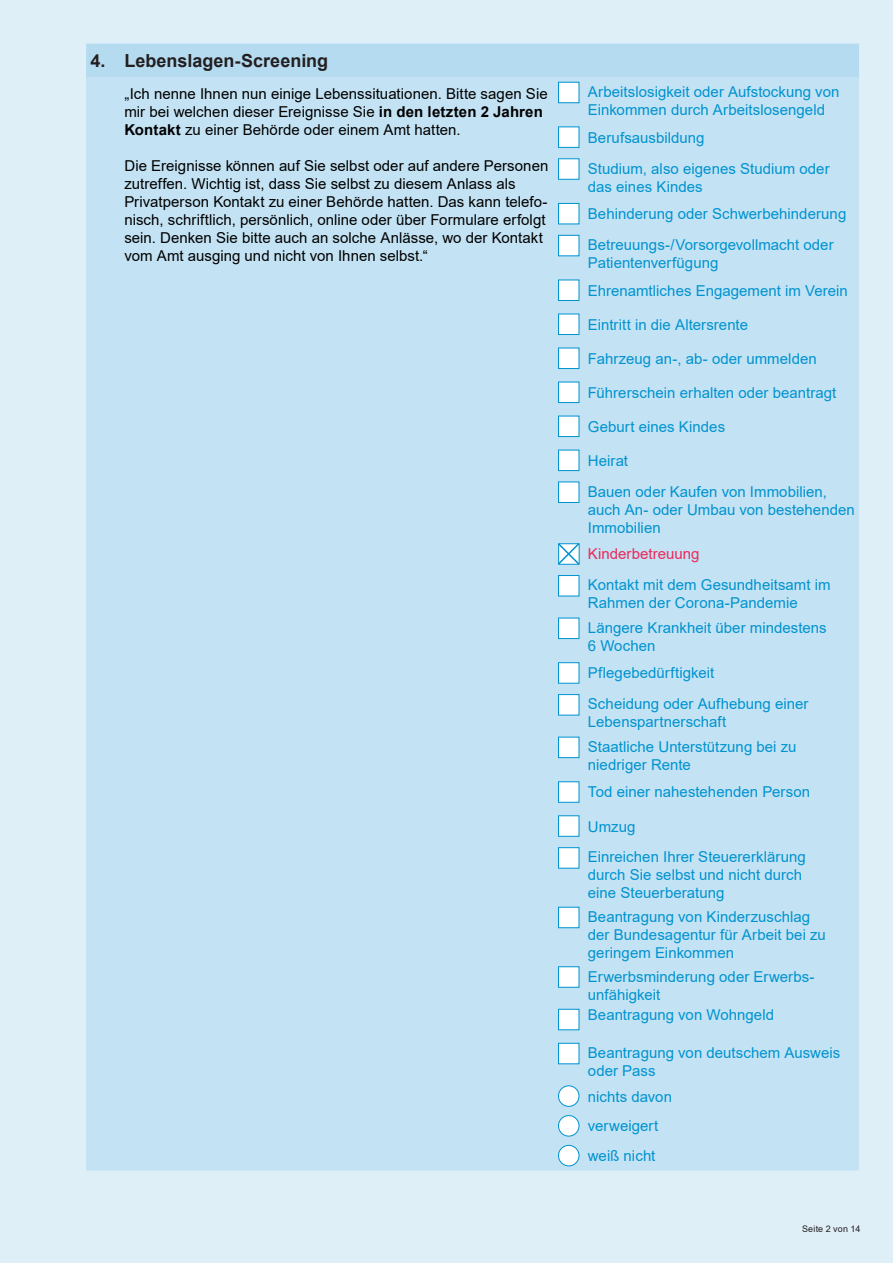
<style>
.page{position:relative;width:893px;height:1263px;background:#dfeff8}
.page>*{position:absolute;margin:0;border:0;box-sizing:border-box;transform-origin:0 0}
._01-FragenNummerieru{font:700 18px "Arial";color:#231f20}
._01-FragenNummerieru-2{font:15px/18px "Arial";letter-spacing:.005em;color:#0093d0}
._01-FragenNummerieru-3{font:15px/18px "Arial";letter-spacing:.005em;color:#000}
._01-FragenNummerieru-4{font:15px "Arial";color:#ee275b}
._08-FußzeileLinksbün{font:9px "Arial";letter-spacing:.02em;color:#231f20}
.s1{font-weight:700}
</style>
<div class="page">
<div style="left:86px;top:43px;width:773px;height:35px;background:#b5dbf1"></div>
<div style="left:86px;top:78px;width:773px;height:1092px;background:#c3e2f3"></div>
<div style="left:558px;top:82px;width:21px;height:21px;background:#fff;border:1px solid #0093d0"></div>
<div style="left:558px;top:126px;width:21px;height:22px;background:#fff;border:1px solid #0093d0"></div>
<div style="left:558px;top:158px;width:21px;height:22px;background:#fff;border:1px solid #0093d0"></div>
<div style="left:558px;top:203px;width:21px;height:21px;background:#fff;border:1px solid #0093d0"></div>
<div style="left:558px;top:235px;width:21px;height:21px;background:#fff;border:1px solid #0093d0"></div>
<div style="left:558px;top:280px;width:21px;height:21px;background:#fff;border:1px solid #0093d0"></div>
<div style="left:558px;top:314px;width:21px;height:21px;background:#fff;border:1px solid #0093d0"></div>
<div style="left:558px;top:348px;width:21px;height:21px;background:#fff;border:1px solid #0093d0"></div>
<div style="left:558px;top:382px;width:21px;height:21px;background:#fff;border:1px solid #0093d0"></div>
<div style="left:558px;top:416px;width:21px;height:21px;background:#fff;border:1px solid #0093d0"></div>
<div style="left:558px;top:450px;width:21px;height:21px;background:#fff;border:1px solid #0093d0"></div>
<div style="left:558px;top:482px;width:21px;height:21px;background:#fff;border:1px solid #0093d0"></div>
<svg style="left:556px;top:541px;width:25px;height:25px"></svg>
<div style="left:558px;top:575px;width:21px;height:21px;background:#fff;border:1px solid #0093d0"></div>
<div style="left:558px;top:618px;width:21px;height:21px;background:#fff;border:1px solid #0093d0"></div>
<div style="left:558px;top:662px;width:21px;height:22px;background:#fff;border:1px solid #0093d0"></div>
<div style="left:558px;top:694px;width:21px;height:21px;background:#fff;border:1px solid #0093d0"></div>
<div style="left:558px;top:737px;width:21px;height:21px;background:#fff;border:1px solid #0093d0"></div>
<div style="left:558px;top:781px;width:21px;height:22px;background:#fff;border:1px solid #0093d0"></div>
<div style="left:558px;top:815px;width:21px;height:22px;background:#fff;border:1px solid #0093d0"></div>
<div style="left:558px;top:847px;width:21px;height:21px;background:#fff;border:1px solid #0093d0"></div>
<div style="left:558px;top:907px;width:21px;height:21px;background:#fff;border:1px solid #0093d0"></div>
<div style="left:558px;top:966px;width:21px;height:22px;background:#fff;border:1px solid #0093d0"></div>
<div style="left:558px;top:1009px;width:21px;height:21px;background:#fff;border:1px solid #0093d0"></div>
<div style="left:558px;top:1043px;width:21px;height:21px;background:#fff;border:1px solid #0093d0"></div>
<div style="left:558px;top:1086px;width:21px;height:20px;background:#fff;border-radius:50%"></div>
<div style="left:558px;top:1085px;width:21px;height:22px;border:1px solid #0093d0;border-radius:50%"></div>
<div style="left:558px;top:1115px;width:21px;height:21px;background:#fff;border-radius:50%"></div>
<div style="left:558px;top:1115px;width:21px;height:21px;border:1px solid #0093d0;border-radius:50%"></div>
<div style="left:558px;top:1145px;width:21px;height:21px;background:#fff;border-radius:50%"></div>
<div style="left:558px;top:1145px;width:21px;height:21px;border:1px solid #0093d0;border-radius:50%"></div>
<p class="_01-FragenNummerieru" style="left:90px;top:48px;width:17px">4.</p>
<p class="_01-FragenNummerieru" style="left:124px;top:48px;width:205px">Lebenslagen-Screening</p>
<p class="_01-FragenNummerieru-3" style="left:124px;top:85px;width:425px">„Ich nenne Ihnen nun einige Lebenssituationen. Bitte sagen Sie mir bei welchen dieser Ereignisse Sie <span class="s1">in den letzten 2 Jahren<br>Kontakt</span> zu einer Behörde oder einem Amt hatten.</p>
<p class="_01-FragenNummerieru-3" style="left:124px;top:157px;width:425px">Die Ereignisse können auf Sie selbst oder auf andere Personen zutreffen. Wichtig ist, dass Sie selbst zu diesem Anlass als Privatperson Kontakt zu einer Behörde hatten. Das kann telefo&shy;nisch, schriftlich, persönlich, online oder über Formulare erfolgt sein. Denken Sie bitte auch an solche Anlässe, wo der Kontakt vom Amt ausging und nicht von Ihnen selbst.“</p>
<p class="_01-FragenNummerieru-2" style="left:588px;top:83px;width:253px">Arbeitslosigkeit oder Aufstockung von<br>Einkommen durch Arbeitslosengeld</p>
<p class="_01-FragenNummerieru-2" style="left:588px;top:128px;width:118px">Berufsausbildung</p>
<p class="_01-FragenNummerieru-2" style="left:588px;top:159px;width:243px">Studium, also eigenes Studium oder das eines Kindes</p>
<p class="_01-FragenNummerieru-2" style="left:588px;top:205px;width:260px">Behinderung oder Schwerbehinderung</p>
<p class="_01-FragenNummerieru-2" style="left:588px;top:236px;width:247px">Betreuungs-/Vorsorgevollmacht oder<br>Patientenverfügung</p>
<p class="_01-FragenNummerieru-2" style="left:588px;top:281px;width:262px">Ehrenamtliches Engagement im Verein</p>
<p class="_01-FragenNummerieru-2" style="left:588px;top:315px;width:162px">Eintritt in die Altersrente</p>
<p class="_01-FragenNummerieru-2" style="left:588px;top:349px;width:230px">Fahrzeug an-, ab- oder ummelden</p>
<p class="_01-FragenNummerieru-2" style="left:588px;top:383px;width:250px">Führerschein erhalten oder beantragt</p>
<p class="_01-FragenNummerieru-2" style="left:588px;top:417px;width:139px">Geburt eines Kindes</p>
<p class="_01-FragenNummerieru-2" style="left:588px;top:451px;width:42px">Heirat</p>
<p class="_01-FragenNummerieru-2" style="left:588px;top:482px;width:268px">Bauen oder Kaufen von Immobilien, auch An- oder Umbau von bestehenden<br>Immobilien</p>
<p class="_01-FragenNummerieru-4" style="left:588px;top:544px;width:113px">Kinderbetreuung</p>
<p class="_01-FragenNummerieru-2" style="left:588px;top:576px;width:244px">Kontakt mit dem Gesundheitsamt im<br>Rahmen der Corona-Pandemie</p>
<p class="_01-FragenNummerieru-2" style="left:588px;top:618px;width:240px">Längere Krankheit über mindestens<br>6 Wochen</p>
<p class="_01-FragenNummerieru-2" style="left:588px;top:664px;width:128px">Pflegebedürftigkeit</p>
<p class="_01-FragenNummerieru-2" style="left:588px;top:695px;width:222px">Scheidung oder Aufhebung einer<br>Lebenspartnerschaft</p>
<p class="_01-FragenNummerieru-2" style="left:588px;top:737px;width:210px">Staatliche Unterstützung bei zu niedriger Rente</p>
<p class="_01-FragenNummerieru-2" style="left:588px;top:783px;width:224px">Tod einer nahestehenden Person</p>
<p class="_01-FragenNummerieru-2" style="left:588px;top:817px;width:49px">Umzug</p>
<p class="_01-FragenNummerieru-2" style="left:588px;top:848px;width:220px">Einreichen Ihrer Steuererklärung durch Sie selbst und nicht durch eine Steuerberatung</p>
<p class="_01-FragenNummerieru-2" style="left:588px;top:908px;width:240px">Beantragung von Kinderzuschlag der Bundesagentur für Arbeit bei zu geringem Einkommen</p>
<p class="_01-FragenNummerieru-2" style="left:588px;top:967px;width:228px">Erwerbsminderung oder Erwerbs&shy;unfähigkeit</p>
<p class="_01-FragenNummerieru-2" style="left:588px;top:1005px;width:188px">Beantragung von Wohngeld</p>
<p class="_01-FragenNummerieru-2" style="left:588px;top:1044px;width:254px">Beantragung von deutschem Ausweis oder Pass</p>
<p class="_01-FragenNummerieru-2" style="left:588px;top:1087px;width:86px">nichts davon</p>
<p class="_01-FragenNummerieru-2" style="left:588px;top:1117px;width:72px">verweigert</p>
<p class="_01-FragenNummerieru-2" style="left:588px;top:1147px;width:69px">weiß nicht</p>
<p class="_08-FußzeileLinksbün" style="left:802px;top:1222px;width:60px">Seite 2 von 14</p>
</div>
